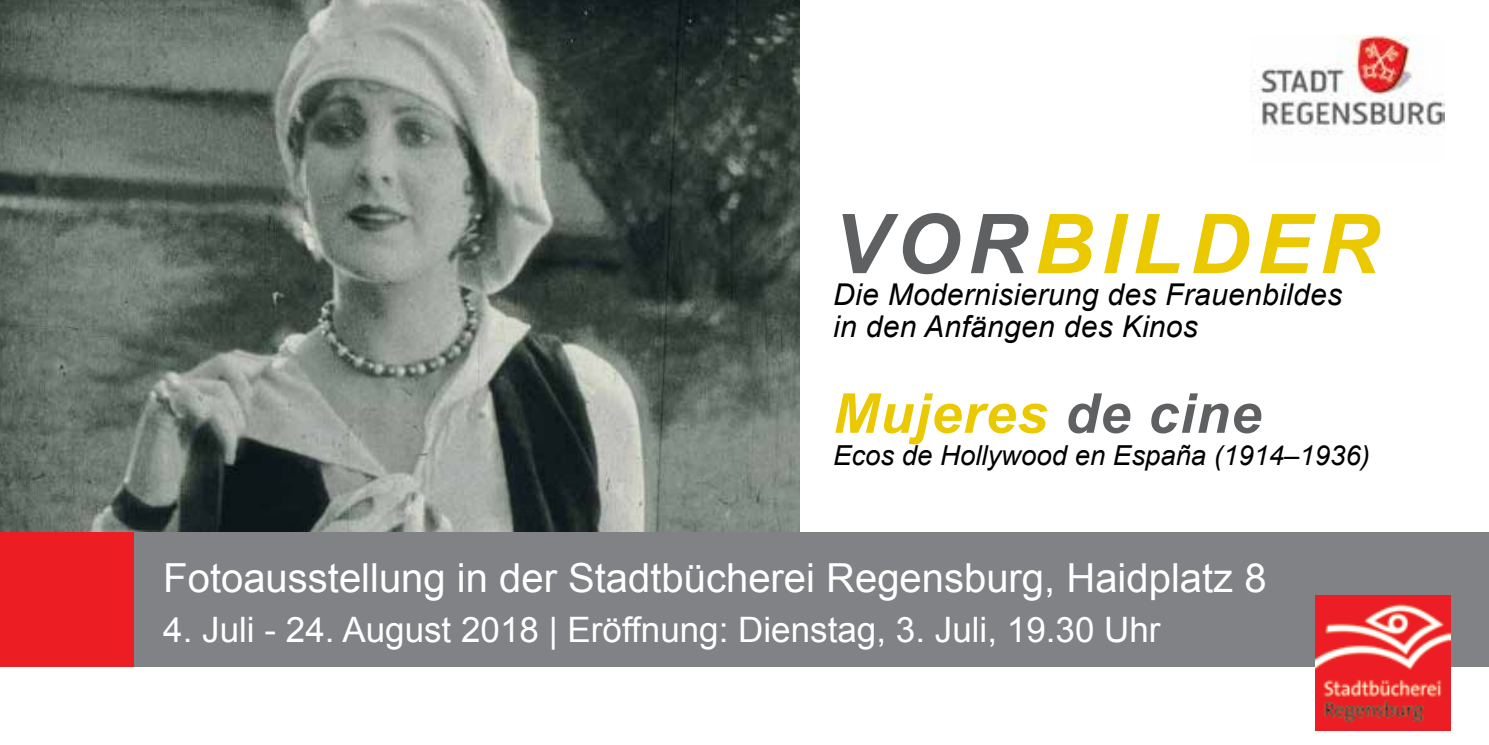
<style>
.page{position:relative;width:1489px;height:745px;background:#fff}
.page>*{position:absolute;margin:0;border:0;box-sizing:border-box;transform-origin:0 0}
.t1{font:italic 700 82.5px "Arial";letter-spacing:.09em;color:#ebc900}
.t2{font:italic 700 55px "Arial";letter-spacing:.02em;color:#ebc900}
.t3{font:40px "Arial";color:#fff}
.t4{font:35px "Arial";color:#fff}
.t5{font:italic 30px/32px "Arial";letter-spacing:.01em;color:#000}
.t6{font:italic 27.5px "Arial";color:#000}
.s1{color:#5f6062}
</style>
<div class="page">
<img style="left:1250px;top:35px;width:194px;height:100px">
<div style="left:0;top:531px;width:135px;height:135px;background:#ed1d24"></div>
<div style="left:135px;top:531px;width:1353px;height:135px;background:#808285"></div>
<img style="left:1315px;top:595px;width:134px;height:134px">
<img style="left:0;top:0;width:799px;height:531px">
<h1 class="t1" style="left:833px;top:189px;width:547px"><span class="s1">VOR</span>BILDER</h1>
<p class="t5" style="left:833px;top:279px;width:510px">Die Modernisierung des Frauenbildes in den Anfängen des Kinos</p>
<h2 class="t2" style="left:833px;top:376px;width:430px">Mujeres <span class="s1">de cine</span></h2>
<p class="t6" style="left:833px;top:437px;width:538px">Ecos de Hollywood en España (1914–1936)</p>
<p class="t3" style="left:163px;top:550px;width:1104px">Fotoausstellung in der Stadtbücherei Regensburg, Haidplatz 8</p>
<p class="t4" style="left:163px;top:605px;width:998px">4. Juli - 24. August 2018 | Eröffnung: Dienstag, 3. Juli, 19.30 Uhr</p>
</div>
